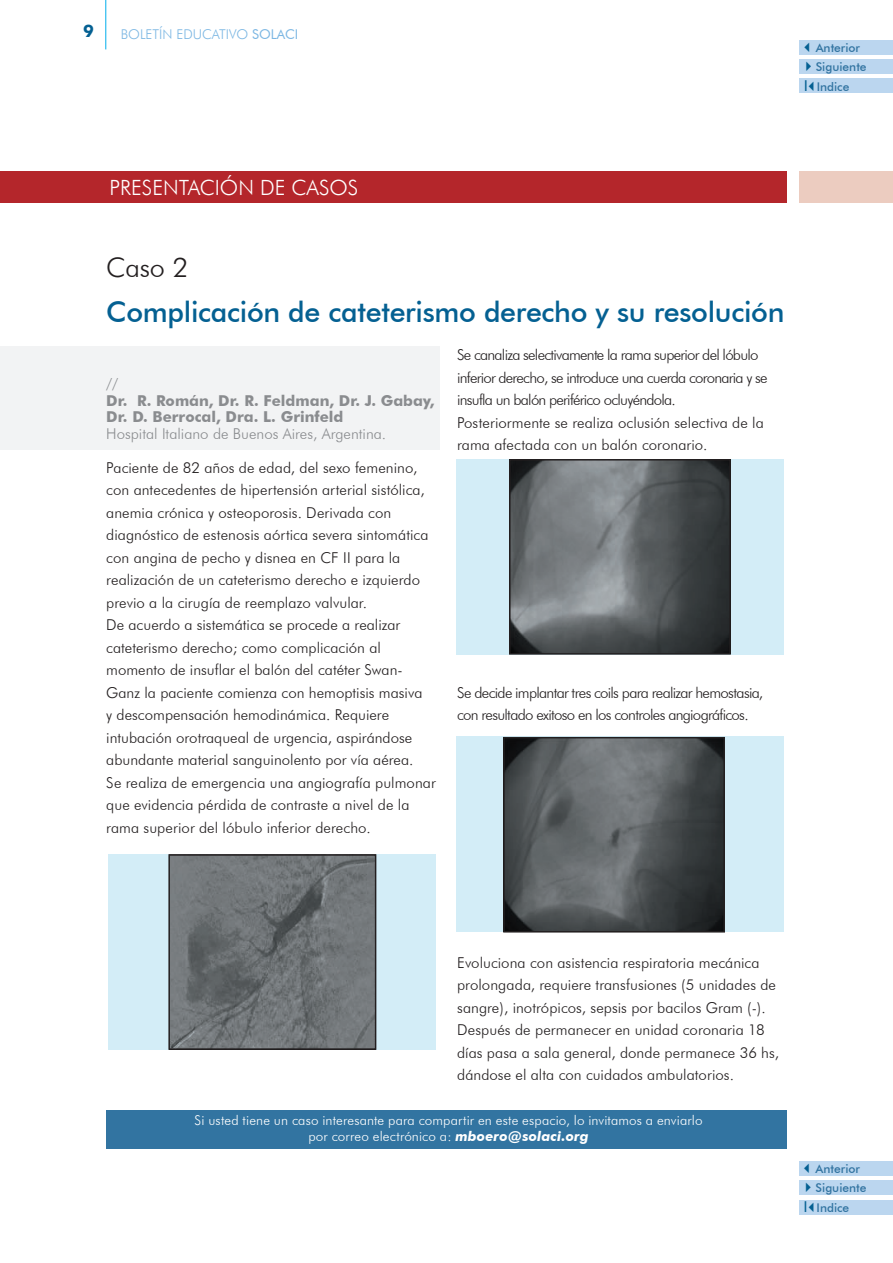
<style>
.page{position:relative;width:893px;height:1263px;background:#fff}
.page>*{position:absolute;margin:0;border:0;box-sizing:border-box;transform-origin:0 0}
.t1{font:500 28.5px "Futura BT";letter-spacing:-.01em;color:#046092}
.t2{font:300 27px "Futura BT";color:#231f20}
.t3{font:300 21px "Futura BT";color:#fff}
.t4{font:700 17.25px "Futura BT";color:#046092}
.t5{font:300 15px/22.5px "Futura BT";color:#231f20}
.t6{font:300 15px/22.5px "Futura BT";letter-spacing:-.05em;color:#231f20}
.t7{font:300 15px/22.5px "Futura BT";letter-spacing:-.045em;color:#231f20}
.t8{font:700 15px/16.5px "Futura BT";color:#8a8c8f}
.t9{font:300 15px "Futura BT";color:#8a8c8f}
.t10{font:300 13.5px/16.5px "Futura BT";letter-spacing:.01em;color:#fff;text-align:center}
.t11{font:300 13.5px "Futura BT";color:#7cb7e3}
.t12{font:500 12px/20.2px "Futura BT";color:#3274a1}
.s1{font-weight:400}
.s2{color:#046092}
.s3{font-family:"Arial";font-weight:400;font-size:15px;color:#046092}
.s4{font-weight:700;font-style:italic}
</style>
<div class="page">
<hr style="left:105px;top:0;width:1px;height:49px;background:#00aeec">
<div style="left:0;top:171px;width:787px;height:32px;background:#b4262b"></div>
<div style="left:799px;top:171px;width:94px;height:32px;background:#ecccc0"></div>
<div style="left:0;top:346px;width:439px;height:103px;background:#f2f3f4"></div>
<div style="left:106px;top:1111px;width:681px;height:38px;background:#3274a1"></div>
<div style="left:109px;top:854px;width:327px;height:196px;background:#d3edf7"></div>
<img style="left:171px;top:857px;width:202px;height:190px">
<div style="left:168px;top:854px;width:208px;height:196px;border:2px solid #231f20"></div>
<div style="left:456px;top:459px;width:327px;height:196px;background:#d3edf7"></div>
<img style="left:512px;top:462px;width:216px;height:190px">
<div style="left:509px;top:459px;width:222px;height:196px;border:2px solid #231f20"></div>
<div style="left:456px;top:736px;width:327px;height:196px;background:#d3edf7"></div>
<img style="left:506px;top:740px;width:216px;height:189px">
<div style="left:503px;top:737px;width:222px;height:195px;border:2px solid #231f20"></div>
<div style="left:799px;top:1162px;width:94px;height:14px;background:#bbd6ef"></div>
<div style="left:799px;top:1181px;width:94px;height:14px;background:#bbd6ef"></div>
<div style="left:799px;top:1200px;width:94px;height:14px;background:#bbd6ef"></div>
<div style="left:799px;top:40px;width:94px;height:14px;background:#bbd6ef"></div>
<div style="left:799px;top:59px;width:94px;height:14px;background:#bbd6ef"></div>
<div style="left:799px;top:79px;width:94px;height:14px;background:#bbd6ef"></div>
<p class="t4" style="left:83px;top:21px;width:12px">9</p>
<p class="t11" style="left:121px;top:26px;width:179px">BOLETÍN EDUCATIVO <span class="s1">SOLACI</span></p>
<p class="t12" style="left:801px;top:37px;width:61px"><span class="s2">✓</span>Anterior</p>
<p class="t12" style="left:801px;top:56px;width:67px"><span class="s2">✔</span>Siguiente<br><span class="s3">I</span><span class="s2">✓</span>Indice</p>
<h3 class="t3" style="left:110px;top:175px;width:250px">PRESENTACIÓN DE CASOS</h3>
<h2 class="t2" style="left:106px;top:251px;width:84px">Caso 2</h2>
<h1 class="t1" style="left:106px;top:295px;width:680px">Complicación de cateterismo derecho y su resolución</h1>
<p class="t9" style="left:106px;top:375px;width:14px">//</p>
<p class="t8" style="left:106px;top:392px;width:330px">Dr. R. Román, Dr. R. Feldman, Dr. J. Gabay,<br>Dr. D. Berrocal, Dra. L. Grinfeld</p>
<p class="t9" style="left:106px;top:424px;width:281px">Hospital Italiano de Buenos Aires, Argentina.</p>
<p class="t5" style="left:106px;top:456px;width:331px">Paciente de 82 años de edad, del sexo femenino, con antecedentes de hipertensión arterial sistólica, anemia crónica y osteoporosis. Derivada con diagnóstico de estenosis aórtica severa sintomática con angina de pecho y disnea en CF II para la realización de un cateterismo derecho e izquierdo previo a la cirugía de reemplazo valvular.<br>De acuerdo a sistemática se procede a realizar cateterismo derecho; como complicación al momento de insuflar el balón del catéter Swan-Ganz la paciente comienza con hemoptisis masiva<br>y descompensación hemodinámica. Requiere intubación orotraqueal de urgencia, aspirándose abundante material sanguinolento por vía aérea.<br>Se realiza de emergencia una angiografía pulmonar que evidencia pérdida de contraste a nivel de la rama superior del lóbulo inferior derecho.</p>
<p class="t6" style="left:457px;top:343px;width:312px">Se canaliza selectivamente la rama superior del lóbulo inferior derecho, se introduce una cuerda coronaria y se insufla un balón periférico ocluyéndola.<br>Posteriormente se realiza oclusión selectiva de la rama afectada con un balón coronario.</p>
<p class="t7" style="left:457px;top:681px;width:308px">Se decide implantar tres coils para realizar hemostasia, con resultado exitoso en los controles angiográficos.</p>
<p class="t5" style="left:457px;top:951px;width:323px">Evoluciona con asistencia respiratoria mecánica prolongada, requiere transfusiones (5 unidades de sangre), inotrópicos, sepsis por bacilos Gram (-).<br>Después de permanecer en unidad coronaria 18 días pasa a sala general, donde permanece 36 hs, dándose el alta con cuidados ambulatorios.</p>
<p class="t10" style="left:194px;top:1111px;width:510px">Si usted tiene un caso interesante para compartir en este espacio, lo invitamos a enviarlo por correo electrónico a: <span class="s4">mboero@solaci.org</span></p>
<p class="t12" style="left:801px;top:1158px;width:61px"><span class="s2">✓</span>Anterior</p>
<p class="t12" style="left:801px;top:1178px;width:67px"><span class="s2">✔</span>Siguiente<br><span class="s3">I</span><span class="s2">✓</span>Indice</p>
</div>
